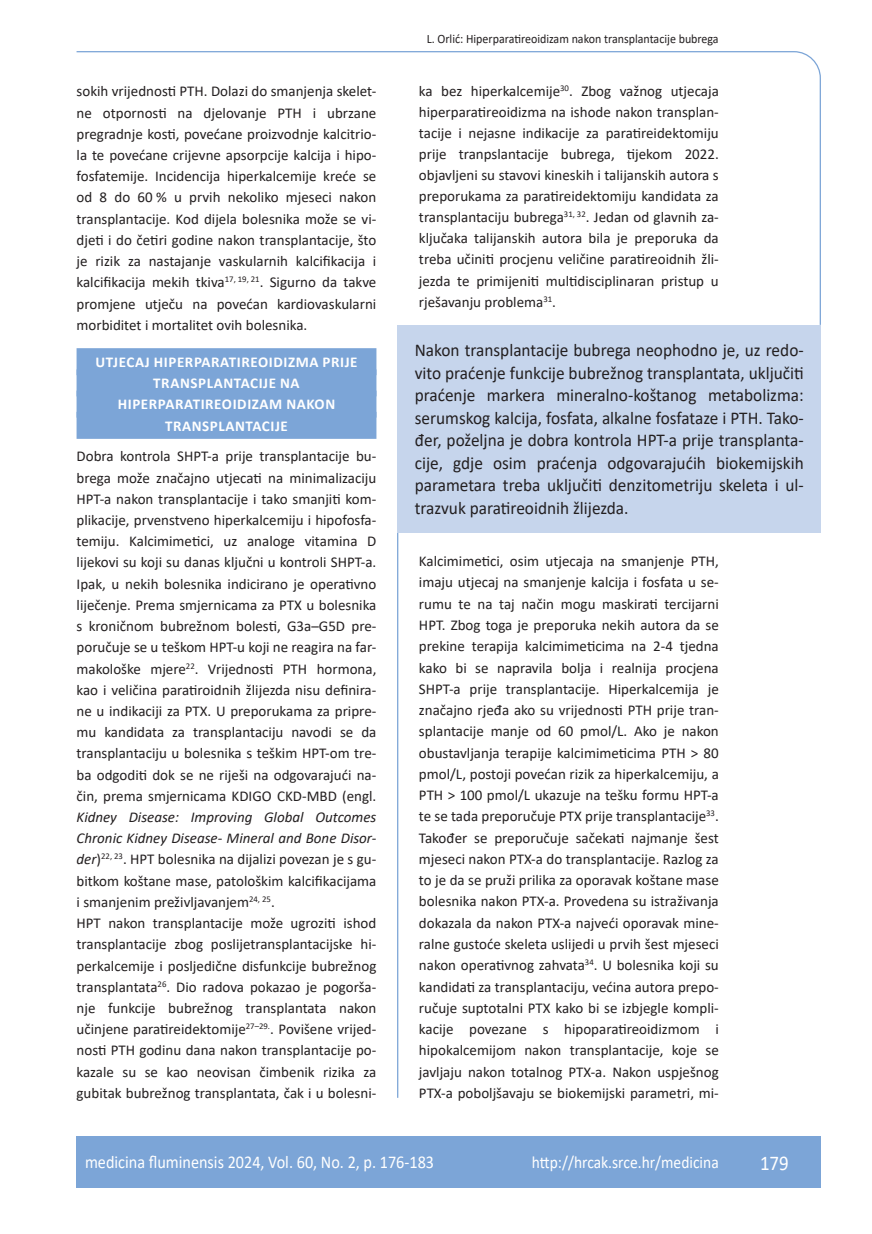
<style>
.page{position:relative;width:872px;height:1234px;background:#fff}
.page>*{position:absolute;margin:0;border:0;box-sizing:border-box;transform-origin:0 0}
.t1{font:21px "Calibri";color:#fff;scale:.9 1}
.anterfile{font:18px/22.5px "Calibri";color:#231f20;text-align:justify;scale:.96 1}
.t2{font:18px "Calibri";color:#fff;scale:.9 1}
.t3{font:17.25px "Calibri";color:#fff;scale:.9 1}
.osnovni_tekst{font:15px/21.1px "Calibri";color:#231f20;text-align:justify}
.naslov_ruler{font:700 15px "Calibri";letter-spacing:.04em;color:#fff}
.glava{font:12.75px "Calibri";color:#231f20;scale:.94 1}
.s1{font-style:italic}
</style>
<div class="page">
<svg style="left:76px;top:51px;width:745px;height:275px"></svg>
<hr style="left:397px;top:532px;width:1px;height:565px;background:#7ca5d7">
<div style="left:77px;top:1135px;width:744px;height:51px;background:#7ca5d7"></div>
<div style="left:77px;top:348px;width:299px;height:27px;background:#7ca5d7"></div>
<div style="left:77px;top:369px;width:299px;height:27px;background:#7ca5d7"></div>
<div style="left:77px;top:390px;width:299px;height:27px;background:#7ca5d7"></div>
<div style="left:77px;top:412px;width:299px;height:27px;background:#7ca5d7"></div>
<div style="left:398px;top:325px;width:423px;height:207px;background:#c6d5ec"></div>
<p class="osnovni_tekst" style="left:77px;top:80px;width:301px">sokih vrijednosti PTH. Dolazi do smanjenja skelet&shy;ne otpornosti na djelovanje PTH i ubrzane pregradnje kosti, povećane proizvodnje kalcitrio&shy;la te povećane crijevne apsorpcije kalcija i hipo&shy;fosfatemije. Incidencija hiperkalcemije kreće se od 8 do 60 % u prvih nekoliko mjeseci nakon transplantacije. Kod dijela bolesnika može se vi&shy;djeti i do četiri godine nakon transplantacije, što je rizik za nastajanje vaskularnih kalcifikacija i kalcifikacija mekih tkiva<sup>17,</sup> <sup>19,</sup> <sup>21</sup>. Sigurno da takve promjene utječu na povećan kardiovaskularni morbiditet i mortalitet ovih bolesnika.</p>
<p class="naslov_ruler" style="left:95px;top:351px;width:264px">UTJECAJ HIPERPARATIREOIDIZMA PRIJE</p>
<p class="naslov_ruler" style="left:153px;top:372px;width:148px">TRANSPLANTACIJE NA</p>
<p class="naslov_ruler" style="left:118px;top:394px;width:219px">HIPERPARATIREOIDIZAM NAKON</p>
<p class="naslov_ruler" style="left:165px;top:415px;width:124px">TRANSPLANTACIJE</p>
<p class="osnovni_tekst" style="left:77px;top:445px;width:301px">Dobra kontrola SHPT-a prije transplantacije bu&shy;brega može značajno utjecati na minimalizaciju HPT-a nakon transplantacije i tako smanjiti kom&shy;plikacije, prvenstveno hiperkalcemiju i hipofosfa&shy;temiju. Kalcimimetici, uz analoge vitamina D lijekovi su koji su danas ključni u kontroli SHPT-a.<br>Ipak, u nekih bolesnika indicirano je operativno liječenje. Prema smjernicama za PTX u bolesnika s kroničnom bubrežnom bolesti, G3a–G5D pre&shy;poručuje se u teškom HPT-u koji ne reagira na far&shy;makološke mjere<sup>22</sup>. Vrijednosti PTH hormona, kao i veličina paratiroidnih žlijezda nisu definira&shy;ne u indikaciji za PTX. U preporukama za pripre&shy;mu kandidata za transplantaciju navodi se da transplantaciju u bolesnika s teškim HPT-om tre&shy;ba odgoditi dok se ne riješi na odgovarajući na&shy;čin, prema smjernicama KDIGO CKD-MBD (engl.<br><span class="s1">Kidney Disease: Improving Global Outcomes Chronic Kidney Disease- Mineral and Bone Disor&shy;der</span>)<sup>22,</sup> <sup>23</sup>. HPT bolesnika na dijalizi povezan je s gu&shy;bitkom koštane mase, patološkim kalcifikacijama i smanjenim preživljavanjem<sup>24,</sup> <sup>25</sup>.</p>
<p class="osnovni_tekst" style="left:77px;top:911px;width:301px">HPT nakon transplantacije može ugroziti ishod transplantacije zbog poslijetransplantacijske hi&shy;perkalcemije i posljedične disfunkcije bubrežnog transplantata<sup>26</sup>. Dio radova pokazao je pogorša&shy;nje funkcije bubrežnog transplantata nakon učinjene paratireidektomije<sup>27–29.</sup>. Povišene vrijed&shy;nosti PTH godinu dana nakon transplantacije po&shy;kazale su se kao neovisan čimbenik rizika za gubitak bubrežnog transplantata, čak i u bolesni-</p>
<p class="glava" style="left:427px;top:29px;width:312px">L. Orlić: Hiperparatireoidizam nakon transplantacije bubrega</p>
<p class="osnovni_tekst" style="left:419px;top:80px;width:301px">ka bez hiperkalcemije<sup>30</sup>. Zbog važnog utjecaja hiperparatireoidizma na ishode nakon transplan&shy;tacije i nejasne indikacije za paratireidektomiju prije tranpslantacije bubrega, tijekom 2022. objavljeni su stavovi kineskih i talijanskih autora s preporukama za paratireidektomiju kandidata za transplantaciju bubrega<sup>31,</sup> <sup>32</sup>. Jedan od glavnih za&shy;ključaka talijanskih autora bila je preporuka da treba učiniti procjenu veličine paratireoidnih žli&shy;jezda te primijeniti multidisciplinaran pristup u rješavanju problema<sup>31</sup>.</p>
<p class="anterfile" style="left:415px;top:338px;width:407px">Nakon transplantacije bubrega neophodno je, uz redo&shy;vito praćenje funkcije bubrežnog transplantata, uključiti praćenje markera mineralno-koštanog metabolizma: serumskog kalcija, fosfata, alkalne fosfataze i PTH. Tako&shy;đer, poželjna je dobra kontrola HPT-a prije transplanta&shy;cije, gdje osim praćenja odgovarajućih biokemijskih parametara treba uključiti denzitometriju skeleta i ul&shy;trazvuk paratireoidnih žlijezda.</p>
<p class="osnovni_tekst" style="left:419px;top:550px;width:301px">Kalcimimetici, osim utjecaja na smanjenje PTH, imaju utjecaj na smanjenje kalcija i fosfata u se&shy;rumu te na taj način mogu maskirati tercijarni HPT. Zbog toga je preporuka nekih autora da se prekine terapija kalcimimeticima na 2-4 tjedna kako bi se napravila bolja i realnija procjena SHPT-a prije transplantacije. Hiperkalcemija je značajno rjeđa ako su vrijednosti PTH prije tran&shy;splantacije manje od 60 pmol/L. Ako je nakon obustavljanja terapije kalcimimeticima PTH &gt; 80 pmol/L, postoji povećan rizik za hiperkalcemiju, a PTH &gt; 100 pmol/L ukazuje na tešku formu HPT-a te se tada preporučuje PTX prije transplantacije<sup>33</sup>.<br>Također se preporučuje sačekati najmanje šest mjeseci nakon PTX-a do transplantacije. Razlog za to je da se pruži prilika za oporavak koštane mase bolesnika nakon PTX-a. Provedena su istraživanja dokazala da nakon PTX-a najveći oporavak mine&shy;ralne gustoće skeleta uslijedi u prvih šest mjeseci nakon operativnog zahvata<sup>34</sup>. U bolesnika koji su kandidati za transplantaciju, većina autora prepo&shy;ručuje suptotalni PTX kako bi se izbjegle kompli&shy;kacije povezane s hipoparatireoidizmom i hipokalcemijom nakon transplantacije, koje se javljaju nakon totalnog PTX-a. Nakon uspješnog PTX-a poboljšavaju se biokemijski parametri, mi-</p>
<p class="t2" style="left:85px;top:1149px;width:389px">medicina fluminensis 2024, Vol. 60, No. 2, p. 176-183</p>
<p class="t3" style="left:532px;top:1150px;width:209px">http://hrcak.srce.hr/medicina</p>
<p class="t1" style="left:760px;top:1147px;width:33px">179</p>
</div>
